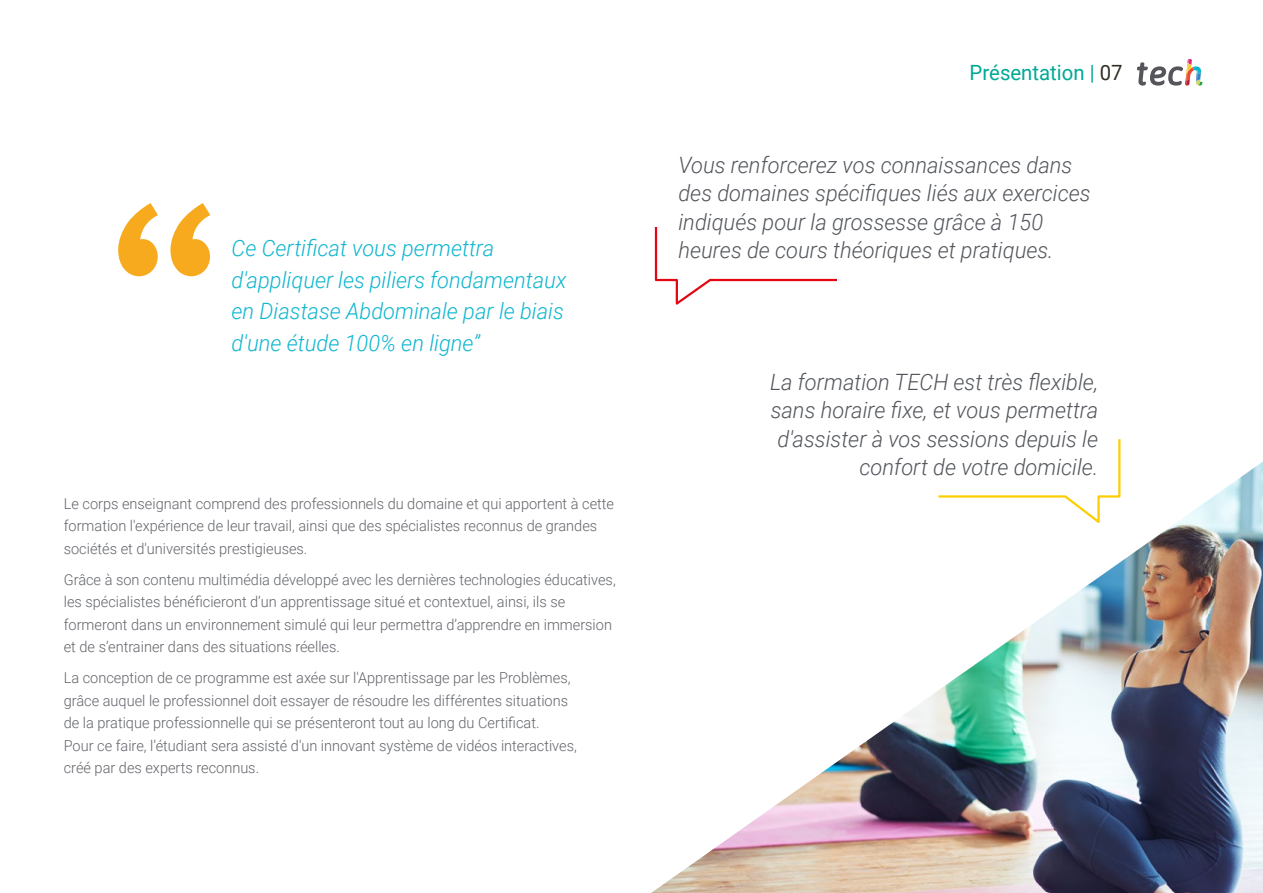
<style>
.page{position:relative;width:1263px;height:893px;background:#fff}
.page>*{position:absolute;margin:0;border:0;box-sizing:border-box;transform-origin:0 0}
.t1{font:italic 300 22.5px/28.5px "Roboto";color:#52555b;text-align:right}
.t2{font:italic 300 22.5px/31.5px "Roboto";color:#0fb6cf}
.t3{font:21px "Roboto";color:#00a996}
.t4{font:300 15px/22.5px "Roboto";color:#61646a}
.s1{color:#312e20}
</style>
<div class="page">
<svg style="left:118px;top:203px;width:92px;height:73px"></svg>
<svg style="left:654px;top:227px;width:183px;height:78px"></svg>
<svg style="left:1137px;top:59px;width:65px;height:27px"></svg>
<img style="left:651px;top:461px;width:612px;height:432px">
<h1 class="t2" style="left:232px;top:232px;width:336px">Ce Certificat vous permettra d'appliquer les piliers fondamentaux en Diastase Abdominale par le biais d'une étude 100% en ligne”</h1>
<p class="t4" style="left:64px;top:492px;width:552px">Le corps enseignant comprend des professionnels du domaine et qui apportent à cette formation l'expérience de leur travail, ainsi que des spécialistes reconnus de grandes sociétés et d'universités prestigieuses.</p>
<p class="t4" style="left:64px;top:568px;width:553px">Grâce à son contenu multimédia développé avec les dernières technologies éducatives, les spécialistes bénéficieront d’un apprentissage situé et contextuel, ainsi, ils se formeront dans un environnement simulé qui leur permettra d’apprendre en immersion et de s’entrainer dans des situations réelles.</p>
<p class="t4" style="left:64px;top:666px;width:515px">La conception de ce programme est axée sur l'Apprentissage par les Problèmes, grâce auquel le professionnel doit essayer de résoudre les différentes situations de la pratique professionnelle qui se présenteront tout au long du Certificat.<br>Pour ce faire, l’étudiant sera assisté d'un innovant système de vidéos interactives, créé par des experts reconnus.</p>
<h2 class="t3" style="left:970px;top:57px;width:155px">Présentation | <span class="s1">07</span></h2>
<h1 class="t1" style="left:678px;top:149px;width:414px;text-align:left">Vous renforcerez vos connaissances dans des domaines spécifiques liés aux exercices indiqués pour la grossesse grâce à 150 heures de cours théoriques et pratiques.</h1>
<h1 class="t1" style="left:770px;top:367px;width:330px">La formation TECH est très flexible, sans horaire fixe, et vous permettra d'assister à vos sessions depuis le confort de votre domicile.</h1>
</div>
